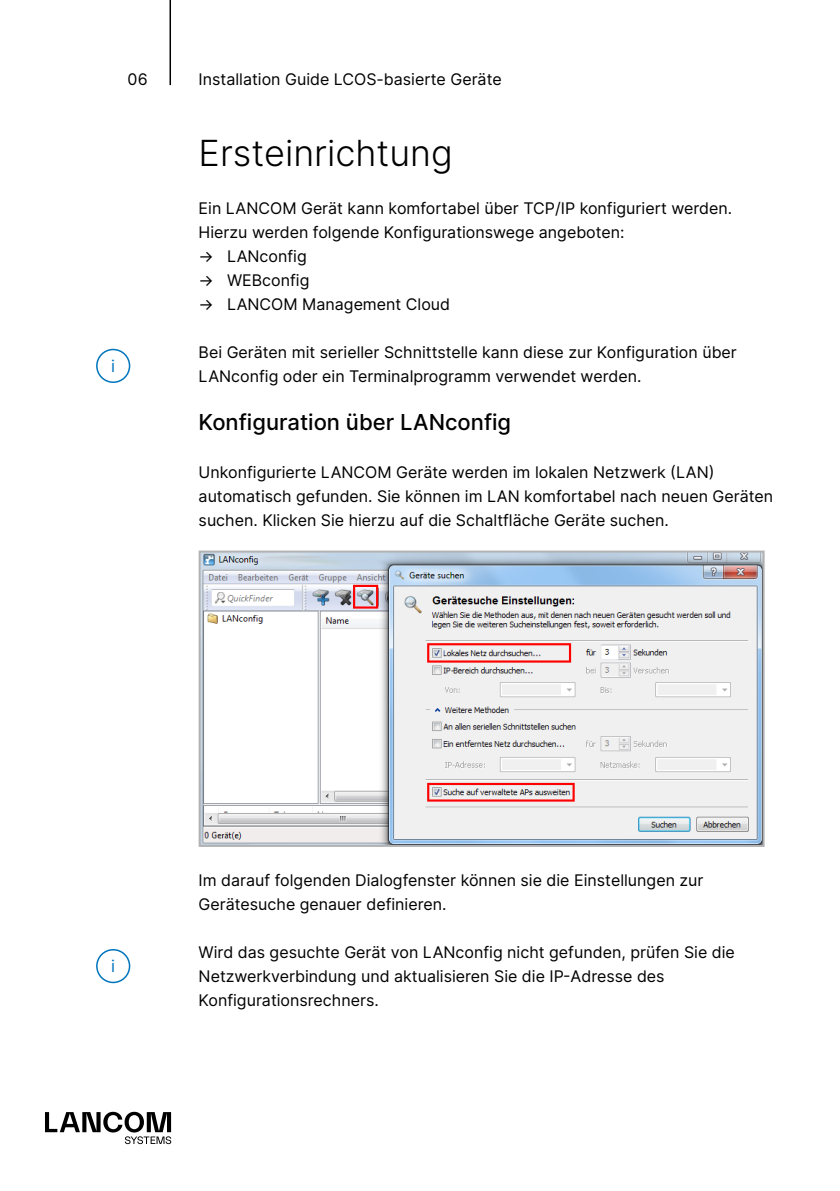
<style>
.page{position:relative;width:840px;height:1191px;background:#fff}
.page>*{position:absolute;margin:0;border:0;box-sizing:border-box;transform-origin:0 0}
.t1{font:300 36px "Inter";color:#000}
.t2{font:500 22px "Inter";color:#000}
.t3{font:16.6px "Inter";color:#0075bd}
.t4{font:16px/24px "Inter";color:#000}
</style>
<div class="page">
<hr style="left:169px;top:0;width:2px;height:85px;background:#000">
<svg style="left:45px;top:1111px;width:126px;height:33px"></svg>
<img style="left:201px;top:553px;width:560px;height:291px">
<div style="left:198px;top:550px;width:566px;height:297px;border:2px solid #b3b2b2"></div>
<div style="left:96px;top:349px;width:34px;height:34px;border:2px solid #0075bd;border-radius:50%"></div>
<div style="left:96px;top:949px;width:34px;height:34px;border:2px solid #0075bd;border-radius:50%"></div>
<p class="t4" style="left:127px;top:67px;width:22px">06</p>
<p class="t4" style="left:198px;top:67px;width:304px">Installation Guide LCOS-basierte Geräte</p>
<p class="t3" style="left:111px;top:354px;width:5px">i</p>
<h1 class="t1" style="left:198px;top:127px;width:255px">Ersteinrichtung</h1>
<p class="t4" style="left:198px;top:196px;width:535px">Ein LANCOM Gerät kann komfortabel über TCP/IP konfiguriert werden.<br>Hierzu werden folgende Konfigurationswege angeboten:</p>
<p class="t4" style="left:198px;top:244px;width:110px">→ LANconfig</p>
<p class="t4" style="left:198px;top:268px;width:112px">→ WEBconfig</p>
<p class="t4" style="left:198px;top:292px;width:253px">→ LANCOM Management Cloud</p>
<p class="t4" style="left:198px;top:340px;width:539px">Bei Geräten mit serieller Schnittstelle kann diese zur Konfiguration über<br>LANconfig oder ein Terminalprogramm verwendet werden.</p>
<h2 class="t2" style="left:198px;top:406px;width:314px">Konfiguration über LANconfig</h2>
<p class="t4" style="left:198px;top:460px;width:575px">Unkonfigurierte LANCOM Geräte werden im lokalen Netzwerk (LAN) automatisch gefunden. Sie können im LAN komfortabel nach neuen Geräten suchen. Klicken Sie hierzu auf die Schaltfläche Geräte suchen.</p>
<p class="t3" style="left:111px;top:954px;width:5px">i</p>
<p class="t4" style="left:198px;top:868px;width:506px">Im darauf folgenden Dialogfenster können sie die Einstellungen zur<br>Gerätesuche genauer definieren.</p>
<p class="t4" style="left:198px;top:940px;width:537px">Wird das gesuchte Gerät von LANconfig nicht gefunden, prüfen Sie die<br>Netzwerkverbindung und aktualisieren Sie die IP-Adresse des<br>Konfigurationsrechners.</p>
</div>
